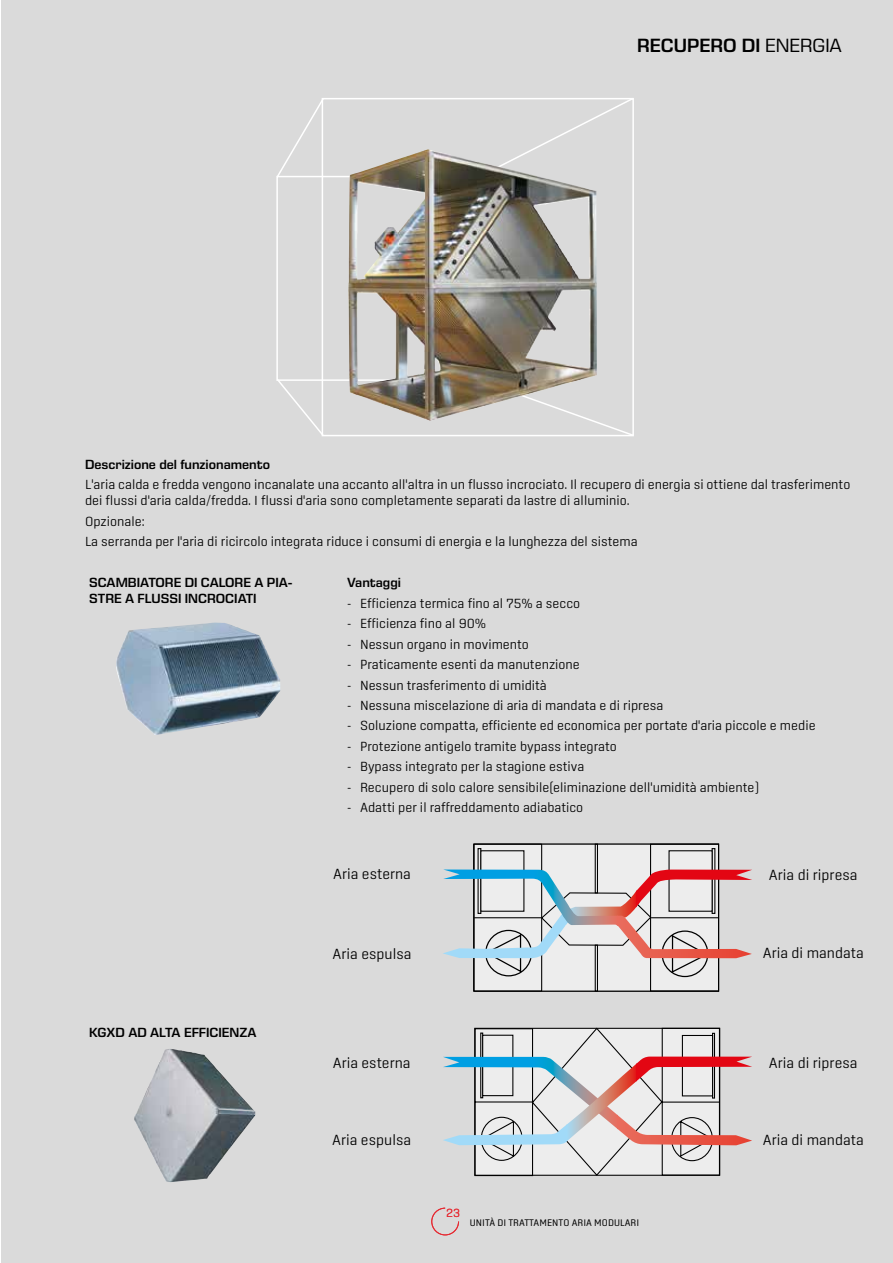
<style>
.page{position:relative;width:893px;height:1263px;background:#fff}
.page>*{position:absolute;margin:0;border:0;box-sizing:border-box;transform-origin:0 0}
.t1{font:600 19.5px "Eurostile Next LT Pro";color:#000}
.t2{font:300 15px "Center";color:#000}
.t3{font:300 13.5px/16.2px "Center";color:#000}
.t4{font:600 13.5px/16.2px "Eurostile Next LT Pro";color:#000}
.t5{font:300 12px "Center";color:#e62a32}
.t6{font:9.75px "Center";letter-spacing:.005em;color:#000}
.s1{font-weight:400}
</style>
<div class="page">
<div style="left:1px;top:0;width:892px;height:1263px;background:#dadada"></div>
<svg style="left:431px;top:1207px;width:28px;height:29px"></svg>
<svg style="left:276px;top:98px;width:49px;height:81px"></svg>
<svg style="left:476px;top:98px;width:158px;height:81px"></svg>
<svg style="left:476px;top:378px;width:158px;height:59px"></svg>
<svg style="left:276px;top:378px;width:49px;height:59px"></svg>
<img style="left:116px;top:623px;width:164px;height:112px">
<svg style="left:443px;top:843px;width:309px;height:149px"></svg>
<div style="left:595px;top:944px;width:3px;height:47px;border:1px solid #000"></div>
<div style="left:595px;top:843px;width:3px;height:50px;border:1px solid #000"></div>
<img style="left:134px;top:1049px;width:121px;height:133px">
<svg style="left:443px;top:1027px;width:309px;height:149px"></svg>
<img style="left:347px;top:149px;width:250px;height:272px">
<h1 class="t1" style="left:637px;top:35px;width:206px">RECUPERO DI <span class="s1">ENERGIA</span></h1>
<p class="t4" style="left:85px;top:456px;width:187px">Descrizione del funzionamento</p>
<p class="t3" style="left:85px;top:476px;width:767px">L'aria calda e fredda vengono incanalate una accanto all'altra in un flusso incrociato. Il recupero di energia si ottiene dal trasferimento dei flussi d'aria calda/fredda. I flussi d'aria sono completamente separati da lastre di alluminio.</p>
<p class="t3" style="left:85px;top:511px;width:554px;line-height:20.4px">Opzionale:<br>La serranda per l'aria di ricircolo integrata riduce i consumi di energia e la lunghezza del sistema</p>
<p class="t4" style="left:347px;top:575px;width:55px">Vantaggi</p>
<p class="t3" style="left:347px;top:595px;width:235px">- Efficienza termica fino al 75% a secco</p>
<p class="t3" style="left:347px;top:615px;width:140px">- Efficienza fino al 90%</p>
<p class="t3" style="left:347px;top:636px;width:183px">- Nessun organo in movimento</p>
<p class="t3" style="left:347px;top:656px;width:234px">- Praticamente esenti da manutenzione</p>
<p class="t3" style="left:347px;top:677px;width:201px">- Nessun trasferimento di umidità</p>
<p class="t3" style="left:347px;top:697px;width:318px">- Nessuna miscelazione di aria di mandata e di ripresa</p>
<p class="t3" style="left:347px;top:717px;width:470px">- Soluzione compatta, efficiente ed economica per portate d'aria piccole e medie</p>
<p class="t3" style="left:347px;top:738px;width:271px">- Protezione antigelo tramite bypass integrato</p>
<p class="t3" style="left:347px;top:758px;width:239px">- Bypass integrato per la stagione estiva</p>
<p class="t3" style="left:347px;top:779px;width:413px">- Recupero di solo calore sensibile(eliminazione dell'umidità ambiente)</p>
<p class="t3" style="left:347px;top:799px;width:238px">- Adatti per il raffreddamento adiabatico</p>
<p class="t4" style="left:89px;top:575px;width:205px">SCAMBIATORE DI CALORE A PIA-<br>STRE A FLUSSI INCROCIATI</p>
<p class="t2" style="left:333px;top:866px;width:79px">Aria esterna</p>
<p class="t2" style="left:769px;top:866px;width:90px">Aria di ripresa</p>
<p class="t4" style="left:89px;top:1024px;width:169px">KGXD AD ALTA EFFICIENZA</p>
<p class="t2" style="left:333px;top:945px;width:80px">Aria espulsa</p>
<p class="t2" style="left:763px;top:944px;width:102px">Aria di mandata</p>
<p class="t2" style="left:333px;top:1054px;width:79px">Aria esterna</p>
<p class="t2" style="left:769px;top:1054px;width:90px">Aria di ripresa</p>
<p class="t2" style="left:332px;top:1131px;width:80px">Aria espulsa</p>
<p class="t2" style="left:763px;top:1131px;width:102px">Aria di mandata</p>
<p class="t5" style="left:446px;top:1206px;width:16px">23</p>
<p class="t6" style="left:470px;top:1217px;width:171px">UNITÀ DI TRATTAMENTO ARIA MODULARI</p>
</div>
